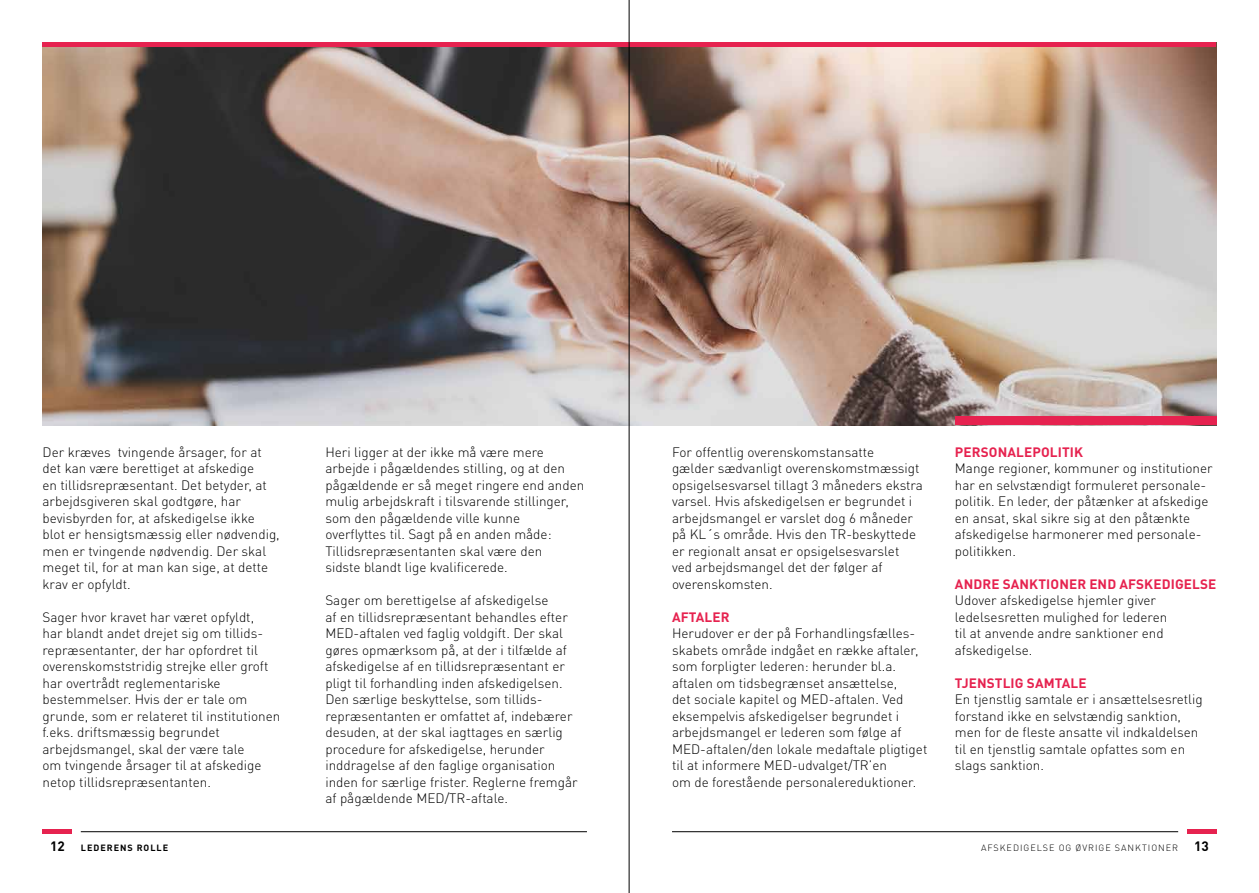
<style>
.page{position:relative;width:1259px;height:893px;background:#fff}
.page>*{position:absolute;margin:0;border:0;box-sizing:border-box;transform-origin:0 0}
.t1{font:300 13.5px/16.5px "DINOT";color:#000}
.t2{font:700 13.5px "DINOT";letter-spacing:.01em;color:#e6224f}
.t3{font:300 9px "DINOT";letter-spacing:.11em;color:#000}
.t4{font:700 9px "DINOT";letter-spacing:.11em;color:#000}
.s1{font-size:13.5px}
.s2{font-weight:700;font-size:13.5px}
</style>
<div class="page">
<img style="left:43px;top:47px;width:1173px;height:378px">
<hr style="left:43px;top:43px;width:1173px;height:4px;background:#e6224f">
<div style="left:955px;top:417px;width:261px;height:8px;background:#e6224f"></div>
<hr style="left:81px;top:831px;width:506px;height:1px;background:#000">
<hr style="left:672px;top:831px;width:506px;height:1px;background:#000">
<hr style="left:43px;top:830px;width:29px;height:4px;background:#e6224f">
<hr style="left:1186px;top:830px;width:30px;height:4px;background:#e6224f">
<hr style="left:629px;top:0;width:1px;height:893px;background:#000">
<p class="t1" style="left:43px;top:443px;width:239px">Der kræves tvingende årsager, for at det kan være berettiget at afskedige<br>en tillidsrepræsentant. Det betyder, at arbejdsgiveren skal godtgøre, har bevisbyrden for, at afskedigelse ikke blot er hensigtsmæssig eller nødvendig, men er tvingende nødvendig. Der skal meget til, for at man kan sige, at dette krav er opfyldt.</p>
<p class="t1" style="left:43px;top:608px;width:239px">Sager hvor kravet har været opfyldt,<br>har blandt andet drejet sig om tillids&shy;repræsentanter, der har opfordret til overenskomststridig strejke eller groft har overtrådt reglementariske bestemmelser. Hvis der er tale om grunde, som er relateret til institutionen f.eks. driftsmæssig begrundet arbejdsmangel, skal der være tale<br>om tvingende årsager til at afskedige netop tillidsrepræsentanten.</p>
<p class="t1" style="left:325px;top:443px;width:260px">Heri ligger at der ikke må være mere arbejde i pågældendes stilling, og at den pågældende er så meget ringere end anden mulig arbejdskraft i tilsvarende stillinger, som den pågældende ville kunne overflyttes til. Sagt på en anden måde:<br>Tillidsrepræsentanten skal være den<br>sidste blandt lige kvalificerede.</p>
<p class="t1" style="left:325px;top:591px;width:254px">Sager om berettigelse af afskedigelse<br>af en tillidsrepræsentant behandles efter MED-aftalen ved faglig voldgift. Der skal gøres opmærksom på, at der i tilfælde af afskedigelse af en tillidsrepræsentant er pligt til forhandling inden afskedigelsen.<br>Den særlige beskyttelse, som tillids&shy;repræsentanten er omfattet af, indebærer desuden, at der skal iagttages en særlig procedure for afskedigelse, herunder inddragelse af den faglige organisation inden for særlige frister. Reglerne fremgår af pågældende MED/TR-aftale.</p>
<p class="t1" style="left:672px;top:442px;width:252px">For offentlig overenskomstansatte<br>gælder sædvanligt overenskomstmæssigt opsigelsesvarsel tillagt 3 måneders ekstra varsel. Hvis afskedigelsen er begrundet i arbejdsmangel er varslet dog 6 måneder på KL´s område. Hvis den TR-beskyttede er regionalt ansat er opsigelsesvarslet<br>ved arbejdsmangel det der følger af overenskomsten.</p>
<p class="t2" style="left:672px;top:608px;width:59px">AFTALER</p>
<p class="t1" style="left:672px;top:624px;width:257px">Herudover er der på Forhandlingsfælles&shy;skabets område indgået en række aftaler, som forpligter lederen: herunder bl.a. aftalen om tidsbegrænset ansættelse,<br>det sociale kapitel og MED-aftalen. Ved eksempelvis afskedigelser begrundet i arbejdsmangel er lederen som følge af MED-aftalen/den lokale medaftale pligtiget til at informere MED-udvalget/TR’en<br>om de forestående personalereduktioner.</p>
<p class="t2" style="left:955px;top:443px;width:130px">PERSONALEPOLITIK</p>
<p class="t1" style="left:955px;top:459px;width:259px">Mange regioner, kommuner og institutioner har en selvstændigt formuleret personale&shy;politik. En leder, der påtænker at afskedige en ansat, skal sikre sig at den påtænkte afskedigelse harmonerer med personale&shy;politikken.</p>
<p class="t2" style="left:955px;top:575px;width:263px">ANDRE SANKTIONER END AFSKEDIGELSE</p>
<p class="t1" style="left:955px;top:591px;width:214px">Udover afskedigelse hjemler giver ledelsesretten mulighed for lederen til at anvende andre sanktioner end afskedigelse.</p>
<p class="t2" style="left:955px;top:674px;width:133px">TJENSTLIG SAMTALE</p>
<p class="t1" style="left:955px;top:690px;width:249px">En tjenstlig samtale er i ansættelsesretlig forstand ikke en selvstændig sanktion, men for de fleste ansatte vil indkaldelsen til en tjenstlig samtale opfattes som en slags sanktion.</p>
<p class="t4" style="left:50px;top:842px;width:120px"><span class="s1">12</span> LEDERENS ROLLE</p>
<p class="t3" style="left:981px;top:841px;width:229px">AFSKEDIGELSE OG ØVRIGE SANKTIONER <span class="s2">13</span></p>
</div>
